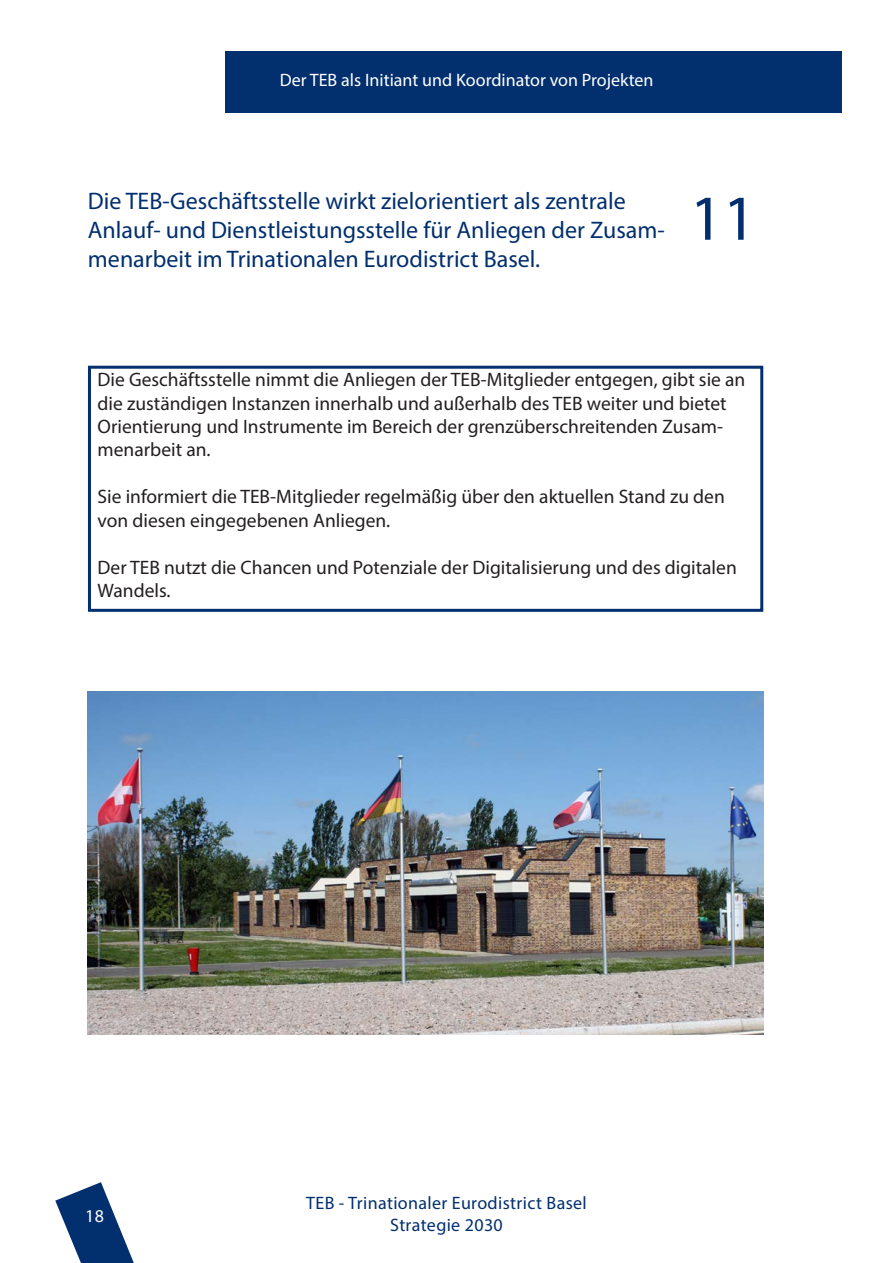
<style>
.page{position:relative;width:893px;height:1263px;background:#fff}
.page>*{position:absolute;margin:0;border:0;box-sizing:border-box;transform-origin:0 0}
.t1{font:64.5px "Myriad Pro";color:#022f6e}
.t2{font:24px/28.8px "Myriad Pro";color:#022f6e}
.t3{font:19.5px/23.4px "Myriad Pro";color:#231f20}
.t4{font:18px "Myriad Pro";letter-spacing:.02em;color:#022f6e}
.t5{font:18px "Myriad Pro";color:#fff}
</style>
<div class="page">
<svg style="left:55px;top:1182px;width:79px;height:81px"></svg>
<div style="left:226px;top:51px;width:616px;height:62px;background:#022f6e"></div>
<div style="left:88px;top:366px;width:675px;height:246px;border:3px solid #022f6e"></div>
<img style="left:88px;top:692px;width:675px;height:343px">
<p class="t5" style="left:280px;top:69px;width:375px">Der TEB als Initiant und Koordinator von Projekten</p>
<p class="t2" style="left:88px;top:187px;width:578px">Die TEB-Geschäftsstelle wirkt zielorientiert als zentrale<br>Anlauf- und Dienstleistungsstelle für Anliegen der Zusam&shy;menarbeit im Trinationalen Eurodistrict Basel.</p>
<p class="t1" style="left:690px;top:178px;width:68px">11</p>
<p class="t3" style="left:98px;top:368px;width:649px">Die Geschäftsstelle nimmt die Anliegen der TEB-Mitglieder entgegen, gibt sie an die zuständigen Instanzen innerhalb und außerhalb des TEB weiter und bietet Orientierung und Instrumente im Bereich der grenzüberschreitenden Zusam&shy;menarbeit an.</p>
<p class="t3" style="left:98px;top:485px;width:629px">Sie informiert die TEB-Mitglieder regelmäßig über den aktuellen Stand zu den von diesen eingegebenen Anliegen.</p>
<p class="t3" style="left:98px;top:555px;width:641px">Der TEB nutzt die Chancen und Potenziale der Digitalisierung und des digitalen<br>Wandels.</p>
<p class="t4" style="left:306px;top:1192px;width:282px">TEB - Trinationaler Eurodistrict Basel</p>
<p class="t5" style="left:85px;top:1204px;width:20px">18</p>
<p class="t5" style="left:79px;top:1210px;width:20px">18</p>
<p class="t4" style="left:390px;top:1213px;width:114px">Strategie 2030</p>
</div>
